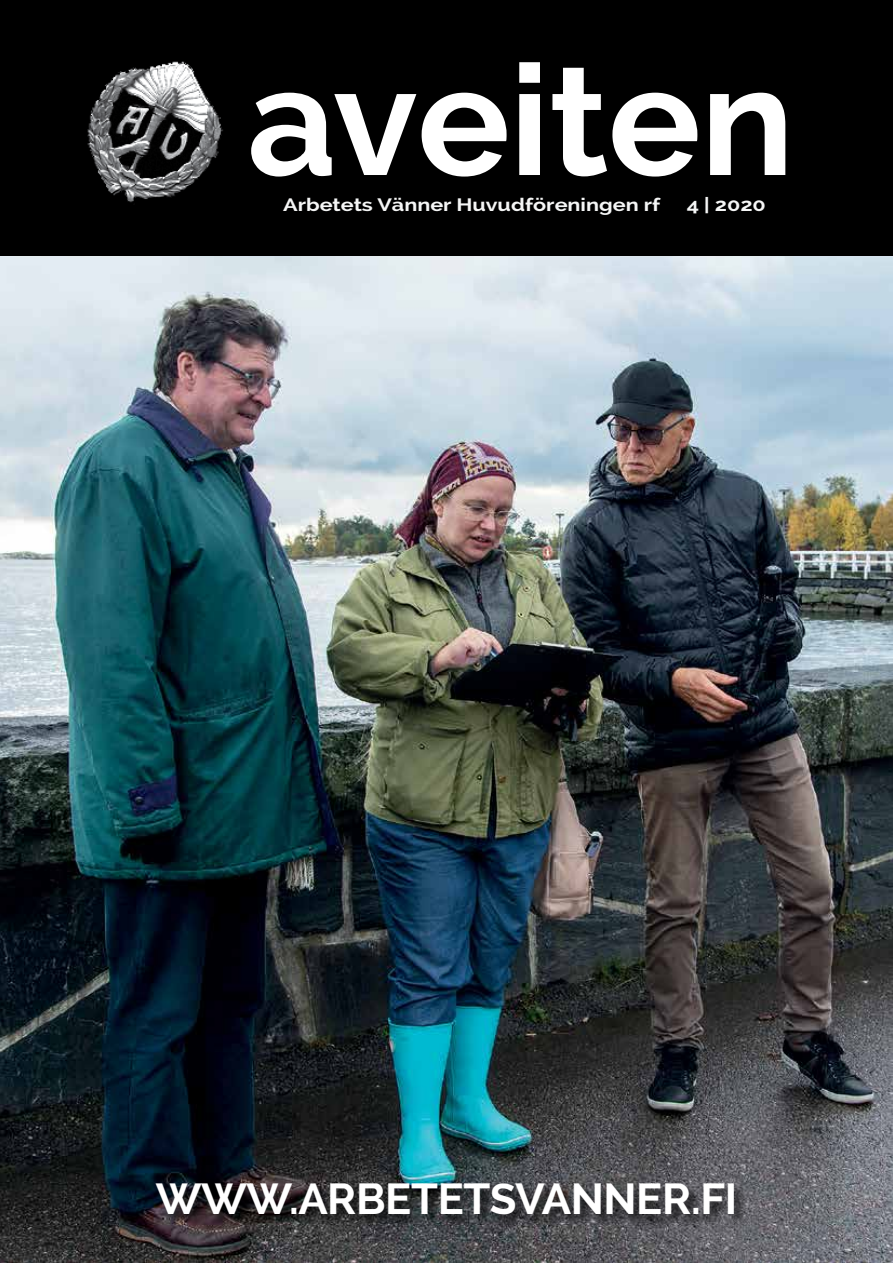
<style>
.page{position:relative;width:893px;height:1263px;background:#fff}
.page>*{position:absolute;margin:0;border:0;box-sizing:border-box;transform-origin:0 0}
.t1{font:700 154.5px "Raleway";color:#fff}
.t2{font:700 43.5px "Raleway";letter-spacing:-.01em;color:#fff}
.t3{font:700 18px "Raleway";color:#f5f6f6;scale:1.2 1}
</style>
<div class="page">
<img style="left:0;top:255px;width:893px;height:1008px">
<div style="left:0;top:0;width:893px;height:255px;background:#000"></div>
<div style="left:154px;top:1182px;width:593px;height:47px;background:#000;opacity:.75"></div>
<img style="left:87px;top:61px;width:136px;height:142px">
<h1 class="t1" style="left:247px;top:32px;width:548px">aveiten</h1>
<p class="t3" style="left:283px;top:195px;width:316px">Arbetets Vänner Huvudföreningen rf</p>
<p class="t3" style="left:687px;top:195px;width:67px">4 | 2020</p>
<h2 class="t2" style="left:156px;top:1174px;width:583px">WWW.ARBETETSVANNER.FI</h2>
</div>
